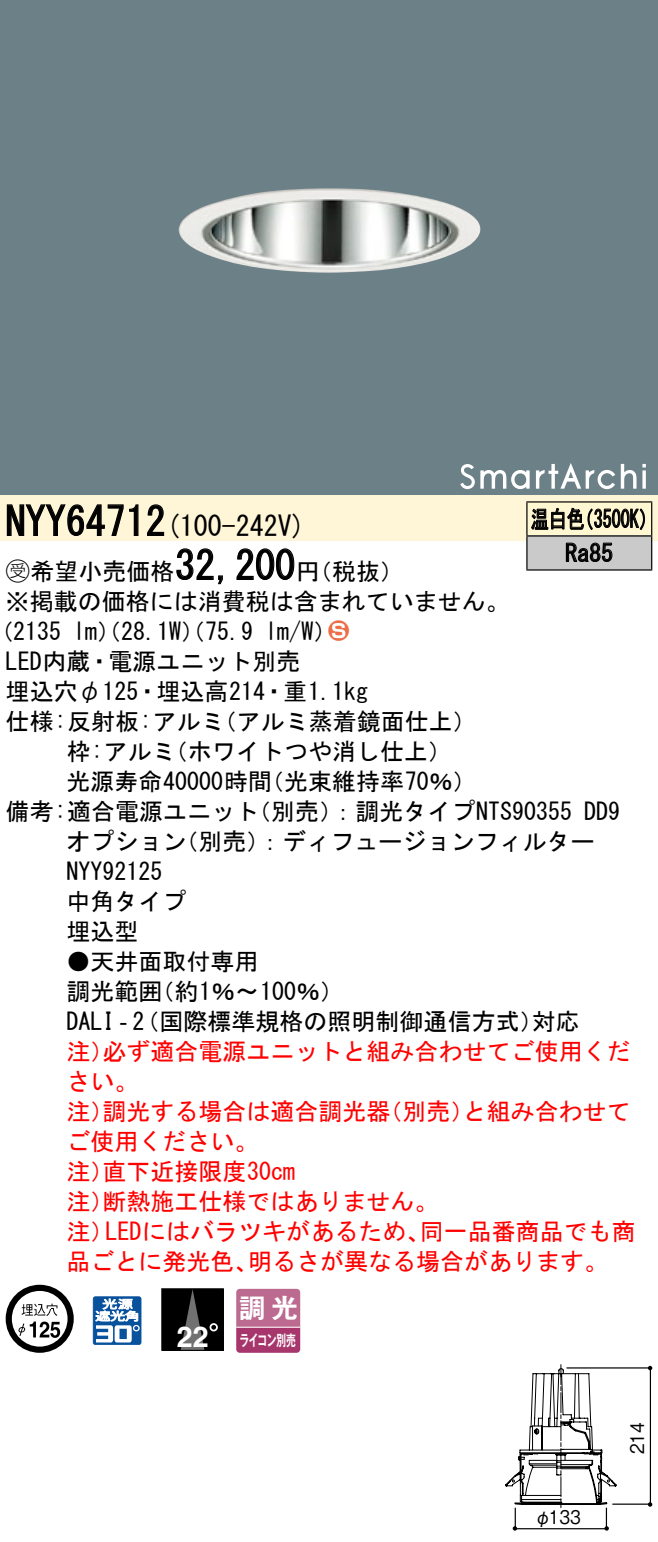
<style>
.page{position:relative;width:658px;height:1542px;background:#fff}
.page>*{position:absolute;margin:0;border:0;box-sizing:border-box;transform-origin:0 0}
.t1{font:40px "MS Gothic";color:#000}
.t2{font:700 28.8px "Helvetica LT Std";color:#fff}
.t3{font:28px "MS Gothic";color:#000}
.t4{font:26.4px "Gothic MB101 Pro De Bold 90 pv RKSJ H";color:#fff}
.t5{font:24px/30px "MS Gothic";color:#000}
.t6{font:24px/30px "MS Gothic";color:#f00}
.t7{font:24px/34px "MS Gothic";color:#000;scale:.75 1}
.t8{font:24px "Ford Classification 1";color:#ed6d48}
.t9{font:18.8px "Gothic BBB Pro Medium 90 pv RKSJ H";color:#000;scale:.9 1}
.t10{font:15.2px "Gothic MB101 Pro De Bold 90 pv RKSJ H";letter-spacing:-.05em;color:#fff;scale:.65 1}
.s1{font-family:"Ford Classification 1"}
.s2{color:#fff}
</style>
<div class="page">
<div style="left:0;top:0;width:658px;height:462px;background:#6c8087"></div>
<img style="left:179px;top:188px;width:302px;height:85px">
<div style="left:0;top:462px;width:658px;height:34px;background:#6c8087"></div>
<svg style="left:642px;top:470px;width:4px;height:19px"></svg>
<svg style="left:642px;top:464px;width:4px;height:3px"></svg>
<svg style="left:460px;top:464px;width:69px;height:25px"></svg>
<svg style="left:536px;top:463px;width:100px;height:26px"></svg>
<div style="left:0;top:496px;width:658px;height:45px;background:#fff5d7"></div>
<svg style="left:6px;top:504px;width:133px;height:32px"></svg>
<svg style="left:147px;top:504px;width:18px;height:32px"></svg>
<svg style="left:176px;top:548px;width:47px;height:37px"></svg>
<svg style="left:236px;top:548px;width:59px;height:32px"></svg>
<svg style="left:6px;top:1285px;width:68px;height:68px"></svg>
<svg style="left:93px;top:1296px;width:48px;height:49px"></svg>
<div style="left:162px;top:1289px;width:61px;height:61px;background:#000"></div>
<svg style="left:181px;top:1291px;width:23px;height:58px"></svg>
<svg style="left:209px;top:1323px;width:9px;height:8px"></svg>
<div style="left:161px;top:1289px;width:63px;height:62px;border:1px solid #000"></div>
<svg style="left:236px;top:1289px;width:64px;height:64px;background:#b45682"></svg>
<hr style="left:236px;top:1326px;width:64px;height:2px;background:#fff">
<div style="left:527px;top:502px;width:124px;height:34px;background:#fff6d2"></div>
<div style="left:527px;top:536px;width:124px;height:34px;background:#cacaca"></div>
<hr style="left:526px;top:501px;width:126px;height:2px;background:#000">
<hr style="left:526px;top:502px;width:1px;height:33px;background:#000">
<hr style="left:651px;top:502px;width:1px;height:33px;background:#000">
<hr style="left:526px;top:535px;width:126px;height:2px;background:#000">
<hr style="left:526px;top:537px;width:1px;height:32px;background:#000">
<hr style="left:651px;top:537px;width:1px;height:32px;background:#000">
<hr style="left:526px;top:569px;width:126px;height:2px;background:#000">
<svg style="left:531px;top:507px;width:114px;height:23px"></svg>
<svg style="left:565px;top:542px;width:47px;height:20px"></svg>
<div style="left:514px;top:1507px;width:93px;height:22px;border:1px solid #000"></div>
<svg style="left:505px;top:1364px;width:147px;height:144px"></svg>
<h1 class="t1" style="left:6px;top:501px;width:162px">NYY64712</h1>
<p class="t3" style="left:166px;top:512px;width:141px">(100-242 (V</p>
<h1 class="t1" style="left:175px;top:545px;width:121px">32,200</h1>
<p class="t5" style="left:6px;top:556px;width:505px"><span class="s1">B</span>希望小売価格<br>※掲載の価格には消費税は含まれていません。</p>
<p class="t8" style="left:328px;top:619px;width:22px">2<span class="s2">3</span></p>
<p class="t5" style="left:296px;top:556px;width:109px">（円税抜(</p>
<p class="t5" style="left:265px;top:616px;width:73px">l m (W/</p>
<p class="t5" style="left:-11px;top:616px;width:74px">（2135</p>
<p class="t5" style="left:6px;top:646px;width:296px">LED内蔵・電源ユニット別売</p>
<p class="t5" style="left:6px;top:676px;width:364px">埋込穴φ125・埋込高214・重1.1kg</p>
<p class="t5" style="left:213px;top:706px;width:266px">（アルミ蒸着鏡面仕上(</p>
<p class="t5" style="left:73px;top:616px;width:182px">lm）（28.1 ）（W 75.9</p>
<p class="t5" style="left:164px;top:706px;width:289px;text-indent:-158px">仕様:反射板:アルミ<br>（ホワイトつや消し仕上(</p>
<p class="t5" style="left:66px;top:736px;width:111px">枠:アルミ</p>
<p class="t5" style="left:66px;top:766px;width:207px">光源寿命40000時間</p>
<p class="t5" style="left:260px;top:766px;width:218px">（光束維持率70％(</p>
<p class="t7" style="left:565px;top:502px;width:65px;text-indent:-34px">温白色<br>Ra85</p>
<p class="t7" style="left:575px;top:502px;width:109px">（3500 (K</p>
<p class="t5" style="left:247px;top:796px;width:326px">（別売：）調光タイプNTS90355</p>
<p class="t5" style="left:174px;top:796px;width:421px;text-indent:-169px">備考:適合電源ユニット<br>（別売：）ディフュージョンフィルター</p>
<p class="t5" style="left:584px;top:796px;width:37px">DD9</p>
<p class="t5" style="left:66px;top:826px;width:121px">オプション<br>NYY92125中角タイプ埋込型</p>
<p class="t5" style="left:150px;top:946px;width:195px;text-indent:-84px">●天井面取付専用<br>（約1％〜100％(</p>
<p class="t5" style="left:66px;top:976px;width:97px">調光範囲</p>
<p class="t5" style="left:66px;top:1006px;width:478px">DALI‐（2 国際標準規格の照明制御通信方式）</p>
<p class="t6" style="left:102px;top:1036px;width:529px">必ず適合電源ユニットと組み合わせてご使用くだ</p>
<p class="t5" style="left:531px;top:1006px;width:49px">対応</p>
<p class="t6" style="left:66px;top:1036px;width:73px">注）さい。</p>
<p class="t6" style="left:102px;top:1096px;width:289px">調光する場合は適合調光器</p>
<p class="t6" style="left:378px;top:1096px;width:97px">（別売）</p>
<p class="t6" style="left:66px;top:1096px;width:49px">注）</p>
<p class="t6" style="left:66px;top:1126px;width:193px">ご使用ください。</p>
<p class="t6" style="left:102px;top:1156px;width:194px">直下近接限度30cm</p>
<p class="t6" style="left:102px;top:1156px;width:337px;text-indent:-36px">注）<br>断熱施工仕様ではありません。</p>
<p class="t6" style="left:66px;top:1186px;width:49px">注）</p>
<p class="t6" style="left:462px;top:1096px;width:169px">と組み合わせて</p>
<p class="t6" style="left:66px;top:1216px;width:49px">注）</p>
<p class="t6" style="left:105px;top:1216px;width:326px">LEDにはバラツキがあるため、</p>
<p class="t6" style="left:420px;top:1216px;width:217px">同一品番商品でも商</p>
<p class="t6" style="left:66px;top:1246px;width:193px">品ごとに発光色、</p>
<p class="t6" style="left:248px;top:1246px;width:362px">明るさが異なる場合があります。</p>
<p class="t2" style="left:177px;top:1319px;width:34px">22</p>
<p class="t4" style="left:239px;top:1286px;width:60px">調光</p>
<p class="t10" style="left:240px;top:1327px;width:88px">ライコン別売</p>
<p class="t9" style="left:534px;top:1502px;width:53px">φ133</p>
<p class="t9" style="left:622px;top:1454px;width:37px;rotate:-90deg">214</p>
</div>
